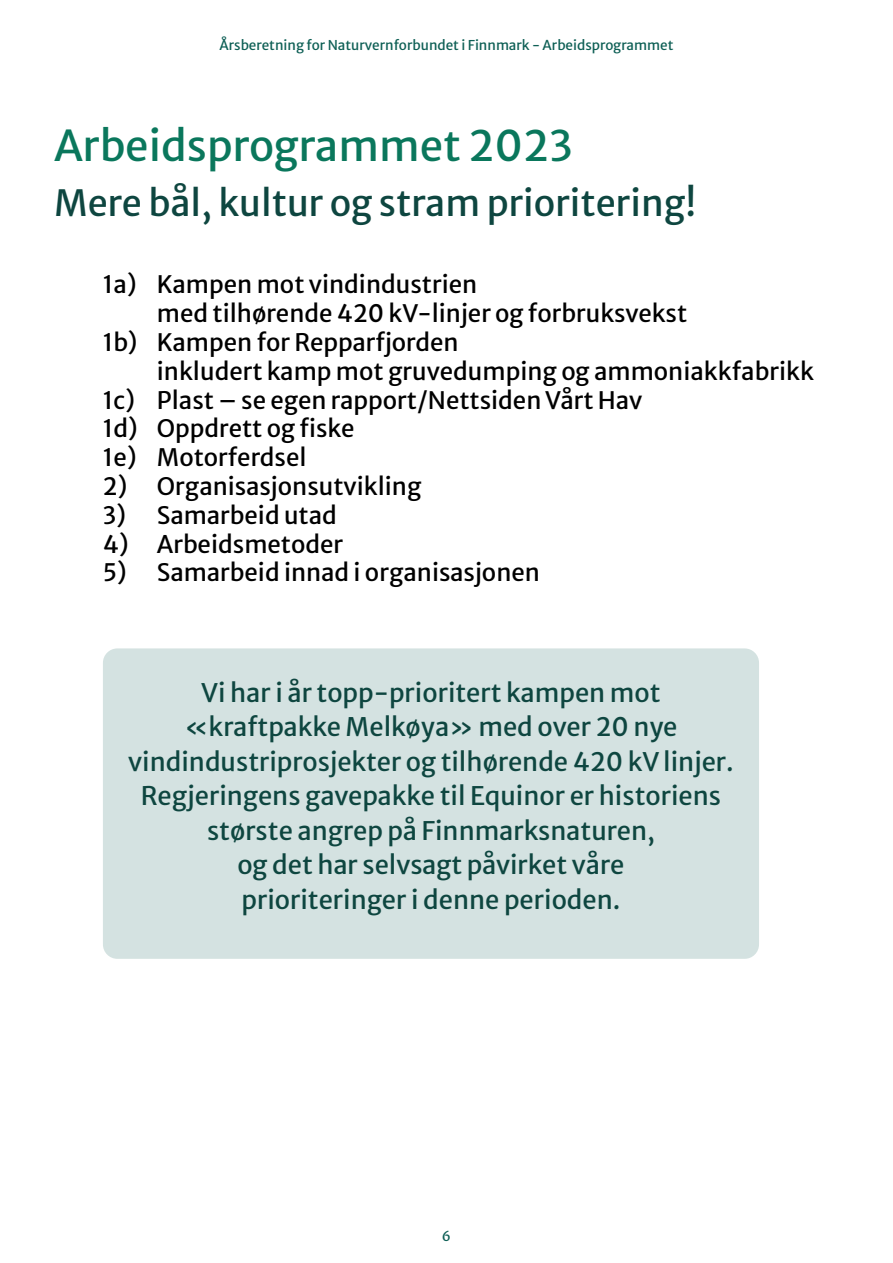
<style>
.page{position:relative;width:893px;height:1263px;background:#fff}
.page>*{position:absolute;margin:0;border:0;box-sizing:border-box;transform-origin:0 0}
.t1{font:42px "Merriweather Sans";color:#0a775c}
.t2{font:36px "Merriweather Sans";color:#0e4640}
.t3{font:25.5px/34.5px "Merriweather Sans";color:#0e4640;text-align:center}
.t4{font:24px/28.8px "Merriweather Sans";color:#000}
.t5{font:13.5px "Merriweather Sans";color:#0f6056}
</style>
<div class="page">
<div style="left:103px;top:648px;width:656px;height:311px;background:#d4e2e1;border-radius:14px"></div>
<p class="t5" style="left:220px;top:33px;width:455px">Årsberetning for Naturvernforbundet i Finnmark - Arbeidsprogrammet</p>
<p class="t1" style="left:54px;top:109px;width:520px">Arbeidsprogrammet 2023</p>
<p class="t2" style="left:54px;top:172px;width:644px">Mere bål, kultur og stram prioritering!</p>
<p class="t4" style="left:157px;top:268px;width:532px;text-indent:-54px">1a) Kampen mot vindindustrien<br>med tilhørende 420 kV-linjer og forbruksvekst</p>
<p class="t4" style="left:103px;top:325px;width:357px">1b) Kampen for Repparfjorden</p>
<p class="t4" style="left:157px;top:354px;width:658px">inkludert kamp mot gruvedumping og ammoniakkfabrikk</p>
<p class="t4" style="left:103px;top:383px;width:541px">1c) Plast – se egen rapport/Nettsiden Vårt Hav</p>
<p class="t4" style="left:103px;top:412px;width:253px">1d) Oppdrett og fiske</p>
<p class="t4" style="left:103px;top:440px;width:205px">1e) Motorferdsel</p>
<p class="t4" style="left:103px;top:469px;width:320px">2) Organisasjonsutvikling</p>
<p class="t4" style="left:103px;top:498px;width:235px">3) Samarbeid utad</p>
<p class="t4" style="left:103px;top:527px;width:242px">4) Arbeidsmetoder</p>
<p class="t4" style="left:103px;top:556px;width:439px">5) Samarbeid innad i organisasjonen</p>
<p class="t3" style="left:128px;top:672px;width:607px">Vi har i år topp-prioritert kampen mot «kraftpakke Melkøya» med over 20 nye vindindustriprosjekter og tilhørende 420 kV linjer.<br>Regjeringens gavepakke til Equinor er historiens største angrep på Finnmarksnaturen,<br>og det har selvsagt påvirket våre<br>prioriteringer i denne perioden.</p>
<p class="t5" style="left:442px;top:1224px;width:11px">6</p>
</div>
